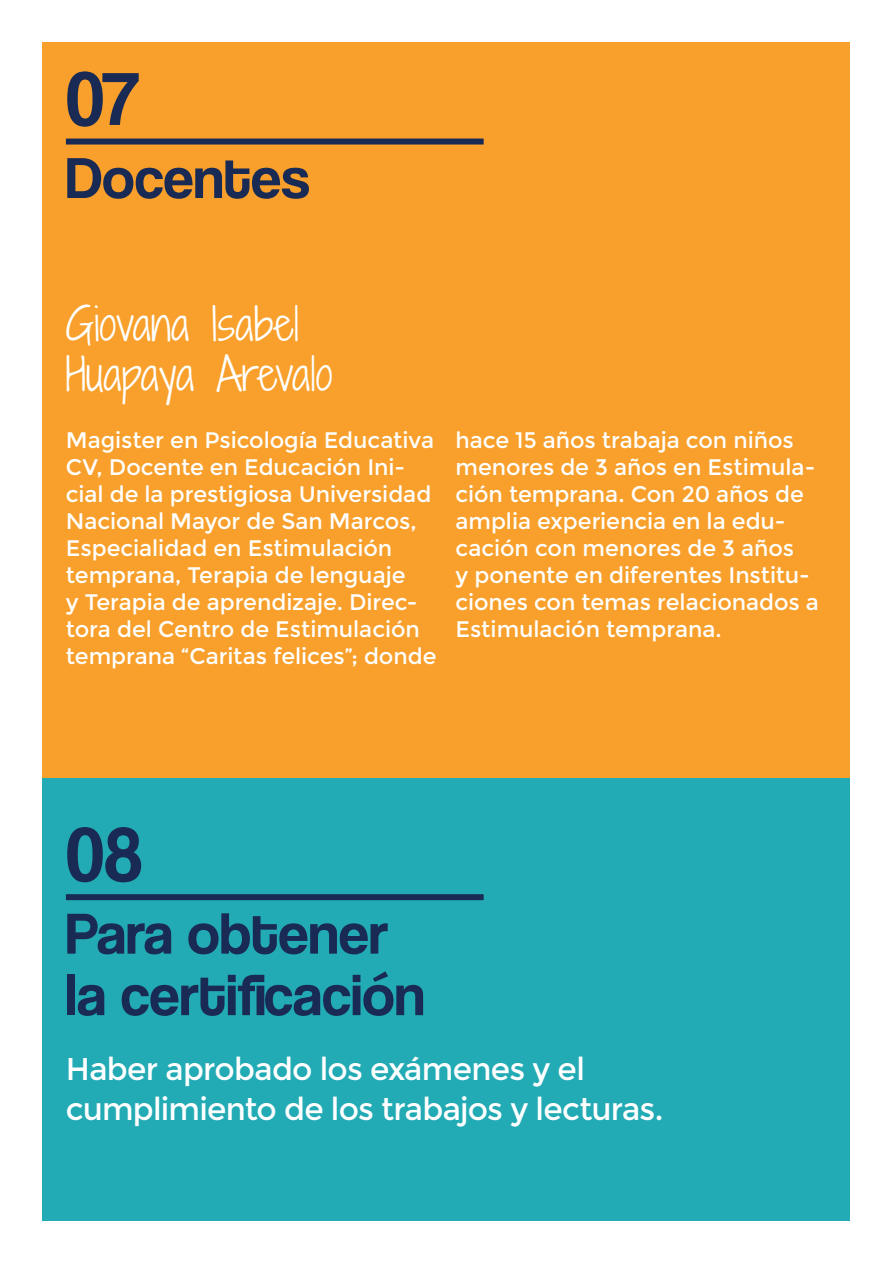
<style>
.page{position:relative;width:893px;height:1263px;background:#fff}
.page>*{position:absolute;margin:0;border:0;box-sizing:border-box;transform-origin:0 0}
.t1{font:78px "Coolvetica Rg";color:#192b54}
.t2{font:60px "Coolvetica Rg";color:#192b54}
.t3{font:300 43.5px "Shadows Into";color:#fff}
.t4{font:31.5px/40.5px "Montserrat";letter-spacing:-.025em;color:#fff}
.t5{font:22.5px/27px "Montserrat";letter-spacing:-.005em;color:#fff}
</style>
<div class="page">
<div style="left:43px;top:43px;width:807px;height:735px;background:#f8a02b"></div>
<div style="left:66px;top:139px;width:418px;height:6px;background:#192b54"></div>
<div style="left:43px;top:778px;width:807px;height:442px;background:#22abb4"></div>
<div style="left:66px;top:894px;width:418px;height:6px;background:#192b54"></div>
<p class="t1" style="left:66px;top:53px;width:75px">07</p>
<p class="t2" style="left:66px;top:143px;width:245px">Docentes</p>
<p class="t3" style="left:66px;top:293px;width:235px">Giovana Isabel</p>
<p class="t3" style="left:66px;top:342px;width:268px">Huapaya Arevalo</p>
<p class="t5" style="left:66px;top:427px;width:372px">Magister en Psicología Educativa<br>CV, Docente en Educación Ini&shy;cial de la prestigiosa Universidad<br>Nacional Mayor de San Marcos,<br>Especialidad en Estimulación temprana, Terapia de lenguaje<br>y Terapia de aprendizaje. Direc&shy;tora del Centro de Estimulación temprana “Caritas felices”; donde</p>
<p class="t5" style="left:455px;top:427px;width:365px">hace 15 años trabaja con niños menores de 3 años en Estimula&shy;ción temprana. Con 20 años de amplia experiencia en la edu&shy;cación con menores de 3 años<br>y ponente en diferentes Institu&shy;ciones con temas relacionados a<br>Estimulación temprana.</p>
<p class="t1" style="left:66px;top:809px;width:78px">08</p>
<p class="t2" style="left:66px;top:898px;width:324px">Para obtener</p>
<p class="t2" style="left:66px;top:960px;width:361px">la certificación</p>
<p class="t4" style="left:66px;top:1049px;width:599px">Haber aprobado los exámenes y el cumplimiento de los trabajos y lecturas.</p>
</div>
